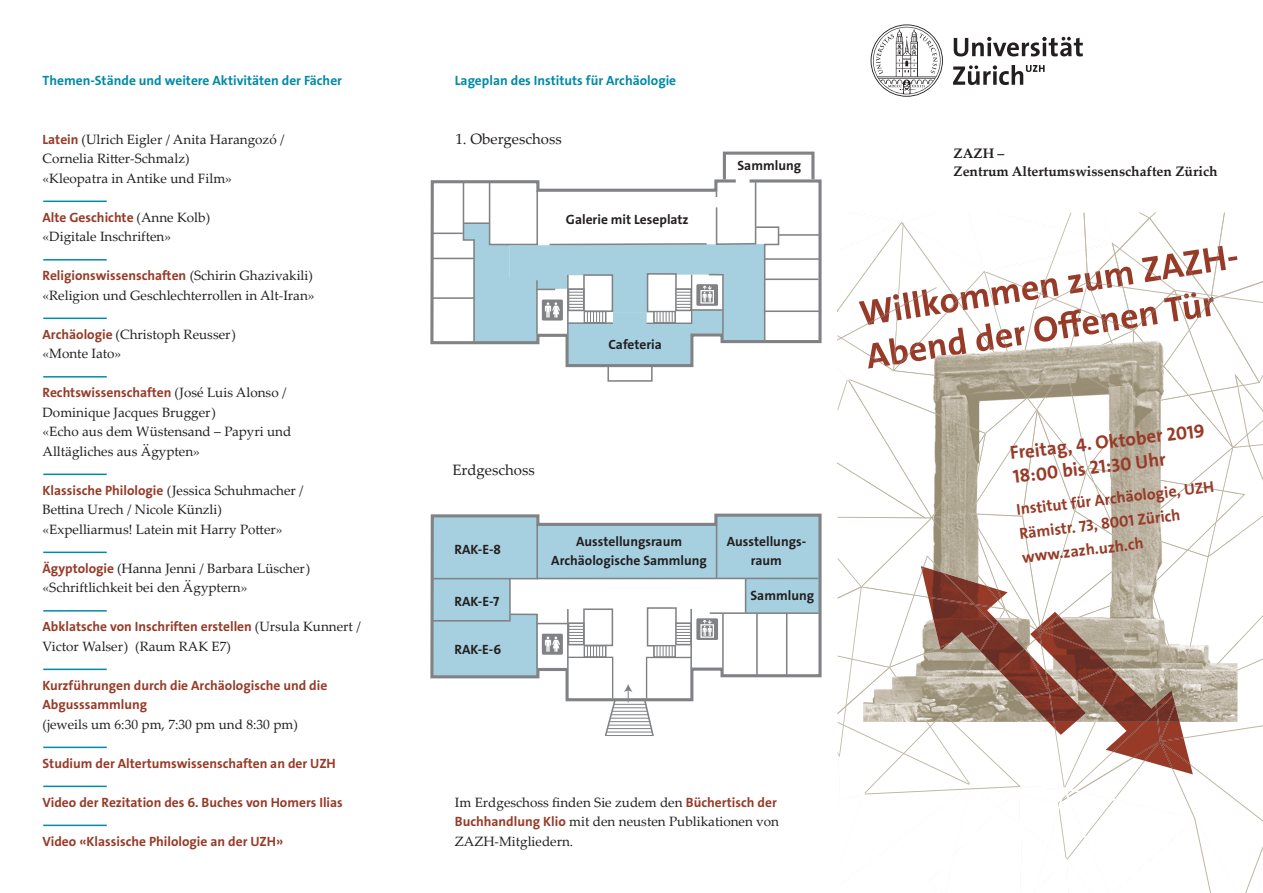
<style>
.page{position:relative;width:1263px;height:893px;background:#fff}
.page>*{position:absolute;margin:0;border:0;box-sizing:border-box;transform-origin:0 0}
.t1{font:18.9px/24px "The Sans LP7 Bld";color:#973b28}
.t2{font:15.9px/24px "The Sans LP7 Bld";color:#973b28}
.t3{font:15px "Palatino Linotype";color:#231f20}
.t4{font:700 13.8px/18px "Palatino Linotype";color:#231f20}
.t5{font:13.5px/19.5px "Palatino Linotype";color:#231f20}
.t6{font:13.5px/19.5px "The Sans LP7 Bld";color:#973b28}
.t7{font:13.5px/19.5px "The Sans LP7 Bld";color:#231f20;text-align:center}
.t8{font:13.5px "The Sans LP7 Bld";color:#008aa9}
.s1{font-family:"The Sans LP7 Bld";color:#973b28}
.s2{font-family:"Palatino Linotype";color:#231f20}
</style>
<div class="page">
<hr style="left:43px;top:201px;width:64px;height:1px;background:#008aa9">
<hr style="left:43px;top:259px;width:64px;height:2px;background:#008aa9">
<hr style="left:43px;top:318px;width:64px;height:1px;background:#008aa9">
<hr style="left:43px;top:376px;width:64px;height:2px;background:#008aa9">
<hr style="left:43px;top:474px;width:64px;height:1px;background:#008aa9">
<hr style="left:43px;top:552px;width:64px;height:1px;background:#008aa9">
<hr style="left:43px;top:610px;width:64px;height:2px;background:#008aa9">
<hr style="left:43px;top:669px;width:64px;height:1px;background:#008aa9">
<hr style="left:43px;top:747px;width:64px;height:1px;background:#008aa9">
<hr style="left:43px;top:786px;width:64px;height:1px;background:#008aa9">
<hr style="left:43px;top:825px;width:64px;height:1px;background:#008aa9">
<svg style="left:430px;top:178px;width:392px;height:167px"></svg>
<div style="left:723px;top:152px;width:91px;height:29px;border:3px solid #808285"></div>
<hr style="left:778px;top:234px;width:41px;height:2px;background:#808285">
<hr style="left:765px;top:310px;width:54px;height:2px;background:#808285">
<hr style="left:765px;top:279px;width:53px;height:1px;background:#808285">
<hr style="left:764px;top:258px;width:55px;height:2px;background:#808285">
<svg style="left:462px;top:181px;width:318px;height:201px"></svg>
<hr style="left:432px;top:233px;width:31px;height:1px;background:#808285">
<hr style="left:432px;top:258px;width:42px;height:1px;background:#808285">
<hr style="left:432px;top:297px;width:42px;height:2px;background:#808285">
<svg style="left:430px;top:513px;width:392px;height:190px"></svg>
<svg style="left:430px;top:523px;width:109px;height:146px"></svg>
<hr style="left:537px;top:578px;width:281px;height:1px;background:#808285">
<hr style="left:716px;top:526px;width:1px;height:52px;background:#808285">
<hr style="left:709px;top:612px;width:109px;height:2px;background:#808285">
<hr style="left:745px;top:578px;width:1px;height:35px;background:#808285">
<hr style="left:756px;top:613px;width:1px;height:62px;background:#808285">
<hr style="left:786px;top:613px;width:1px;height:62px;background:#808285">
<hr style="left:722px;top:614px;width:1px;height:54px;background:#808285">
<hr style="left:536px;top:623px;width:31px;height:1px;background:#808285">
<hr style="left:614px;top:704px;width:32px;height:1px;background:#808285">
<hr style="left:613px;top:707px;width:34px;height:1px;background:#808285">
<hr style="left:612px;top:711px;width:36px;height:1px;background:#808285">
<hr style="left:611px;top:714px;width:38px;height:1px;background:#808285">
<hr style="left:610px;top:718px;width:39px;height:1px;background:#808285">
<hr style="left:609px;top:721px;width:41px;height:1px;background:#808285">
<hr style="left:608px;top:725px;width:43px;height:1px;background:#808285">
<hr style="left:607px;top:728px;width:45px;height:1px;background:#808285">
<hr style="left:606px;top:732px;width:46px;height:1px;background:#808285">
<hr style="left:605px;top:735px;width:48px;height:1px;background:#808285">
<svg style="left:566px;top:608px;width:51px;height:127px"></svg>
<svg style="left:643px;top:606px;width:50px;height:130px"></svg>
<svg style="left:624px;top:684px;width:8px;height:18px"></svg>
<div style="left:696px;top:618px;width:22px;height:22px;background:#808285;border-radius:2px"></div>
<div style="left:700px;top:624px;width:14px;height:14px;border:1px solid #fff"></div>
<svg style="left:702px;top:620px;width:10px;height:16px"></svg>
<div style="left:542px;top:634px;width:21px;height:21px;background:#808285;border-radius:2px"></div>
<svg style="left:545px;top:636px;width:15px;height:16px"></svg>
<svg style="left:837px;top:213px;width:426px;height:680px"></svg>
<img style="left:1035px;top:629px;width:4px;height:3px">
<img style="left:1155px;top:704px;width:3px;height:18px">
<img style="left:1039px;top:615px;width:20px;height:17px">
<img style="left:1035px;top:632px;width:59px;height:19px">
<svg style="left:870px;top:24px;width:212px;height:73px"></svg>
<p class="t8" style="left:43px;top:72px;width:301px">Themen-Stände und weitere Aktivitäten der Fächer</p>
<p class="t8" style="left:455px;top:72px;width:223px">Lageplan des Instituts für Archäologie</p>
<p class="t5" style="left:43px;top:129px;width:243px"><span class="s1">Latein</span> (Ulrich Eigler / Anita Harangozó /<br>Cornelia Ritter-Schmalz)<br>«Kleopatra in Antike und Film»</p>
<p class="t6" style="left:43px;top:207px;width:169px">Alte Geschichte <span class="s2">(Anne Kolb)</span></p>
<p class="t5" style="left:43px;top:226px;width:130px">«Digitale Inschriften»</p>
<p class="t6" style="left:43px;top:266px;width:272px">Religionswissenschaften <span class="s2">(Schirin Ghazivakili)</span></p>
<p class="t5" style="left:43px;top:285px;width:274px">«Religion und Geschlechterrollen in Alt-Iran»</p>
<p class="t5" style="left:43px;top:324px;width:195px"><span class="s1">Archäologie</span> (Christoph Reusser) «Monte Iato»</p>
<p class="t6" style="left:43px;top:383px;width:245px">Rechtswissenschaften <span class="s2">(José Luis Alonso /</span></p>
<p class="t5" style="left:43px;top:402px;width:250px">Dominique Jacques Brugger)<br>«Echo aus dem Wüstensand – Papyri und<br>Alltägliches aus Ägypten»</p>
<p class="t6" style="left:43px;top:480px;width:262px">Klassische Philologie <span class="s2">(Jessica Schuhmacher /</span></p>
<p class="t5" style="left:43px;top:499px;width:241px">Bettina Urech / Nicole Künzli) «Expelliarmus! Latein mit Harry Potter»</p>
<p class="t5" style="left:43px;top:558px;width:269px"><span class="s1">Ägyptologie</span> (Hanna Jenni / Barbara Lüscher) «Schriftlichkeit bei den Ägyptern»</p>
<p class="t6" style="left:43px;top:617px;width:320px">Abklatsche von Inschriften erstellen <span class="s2">(Ursula Kunnert /</span></p>
<p class="t5" style="left:43px;top:636px;width:190px">Victor Walser) (Raum RAK E7)</p>
<p class="t6" style="left:43px;top:675px;width:286px">Kurzführungen durch die Archäologische und die<br>Abgusssammlung</p>
<p class="t5" style="left:43px;top:714px;width:257px">(jeweils um 6:30 pm, 7:30 pm und 8:30 pm)</p>
<p class="t6" style="left:43px;top:753px;width:295px">Studium der Altertumswissenschaften an der UZH</p>
<p class="t6" style="left:43px;top:792px;width:302px">Video der Rezitation des 6. Buches von Homers Ilias</p>
<p class="t6" style="left:43px;top:831px;width:242px">Video «Klassische Philologie an der UZH»</p>
<p class="t3" style="left:455px;top:129px;width:108px">1. Obergeschoss</p>
<p class="t7" style="left:566px;top:209px;width:124px">Galerie mit Leseplatz</p>
<p class="t3" style="left:452px;top:459px;width:84px">Erdgeschoss</p>
<p class="t7" style="left:608px;top:334px;width:55px">Cafeteria</p>
<p class="t7" style="left:737px;top:156px;width:65px">Sammlung</p>
<p class="t7" style="left:454px;top:540px;width:48px">RAK-E-8</p>
<p class="t7" style="left:551px;top:531px;width:157px">Ausstellungsraum<br>Archäologische Sammlung</p>
<p class="t7" style="left:727px;top:531px;width:81px">Ausstellungs&shy;raum</p>
<p class="t7" style="left:750px;top:585px;width:65px">Sammlung</p>
<p class="t7" style="left:454px;top:592px;width:46px">RAK-E-7</p>
<p class="t7" style="left:454px;top:640px;width:48px">RAK-E-6</p>
<p class="t5" style="left:455px;top:792px;width:326px">Im Erdgeschoss finden Sie zudem den <span class="s1">Büchertisch der<br>Buchhandlung Klio</span> mit den neusten Publikationen von<br>ZAZH-Mitgliedern.</p>
<p class="t4" style="left:953px;top:144px;width:265px">ZAZH –<br>Zentrum Altertumswissenschaften Zürich</p>
<h1 class="t1" style="left:1008px;top:442px;width:198px;rotate:-7deg">Freitag, 4. Oktober 2019<br>18:00 bis 21:30 Uhr</h1>
<p class="t2" style="left:1015px;top:498px;width:200px;rotate:-7deg">Institut für Archäologie, UZH<br>Rämistr. 73, 8001 Zürich www.zazh.uzh.ch</p>
</div>
